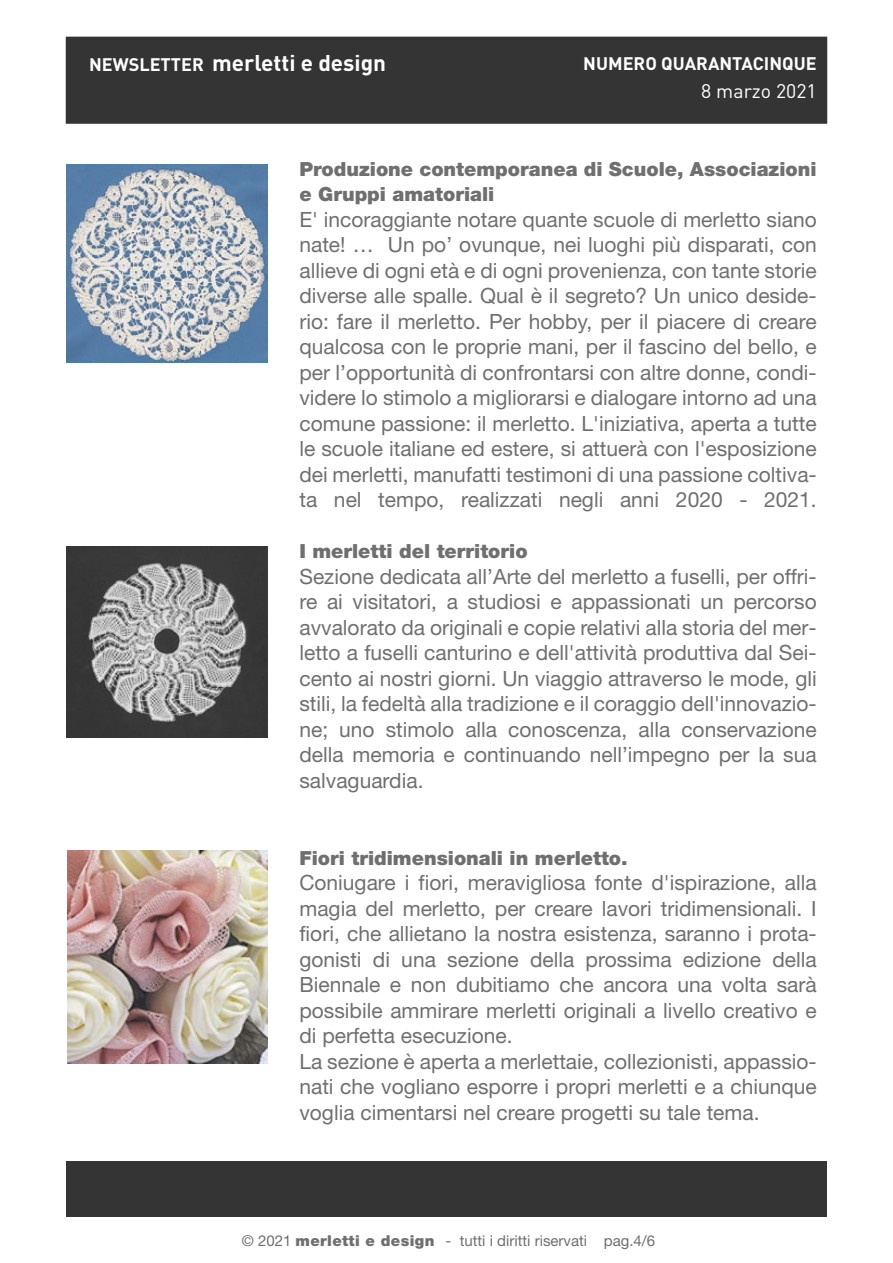
<style>
.page{position:relative;width:893px;height:1263px;background:#fff}
.page>*{position:absolute;margin:0;border:0;box-sizing:border-box;transform-origin:0 0}
.t1{font:700 22.5px "DIN";color:#fff}
.t2{font:21px/25.5px "Helvetica Neue";color:#706f6f;text-align:justify}
.t3{font:900 19.5px/25.5px "Helvetica Neue";color:#706f6f}
.t4{font:19.5px "DIN";color:#fff}
.t5{font:700 18px "DIN";color:#fff}
.t6{font:15px "Helvetica Neue";color:#706f6f}
.s1{font-size:18px}
.s2{font-weight:900}
</style>
<div class="page">
<div style="left:66px;top:1161px;width:760px;height:56px;background:#343434"></div>
<div style="left:66px;top:37px;width:761px;height:87px;background:#343434;border:2px solid #343434"></div>
<img style="left:66px;top:165px;width:202px;height:198px">
<img style="left:67px;top:547px;width:200px;height:190px">
<img style="left:68px;top:851px;width:200px;height:213px">
<p class="t1" style="left:89px;top:49px;width:299px"><span class="s1">NEWSLETTER</span> merletti e design</p>
<p class="t5" style="left:583px;top:52px;width:235px">NUMERO QUARANTACINQUE</p>
<p class="t4" style="left:701px;top:79px;width:117px">8 marzo 2021</p>
<p class="t3" style="left:299px;top:156px;width:519px">Produzione contemporanea di Scuole, Associazioni e Gruppi amatoriali</p>
<p class="t2" style="left:299px;top:206px;width:519px">E' incoraggiante notare quante scuole di merletto siano nate! … Un po’ ovunque, nei luoghi più disparati, con allieve di ogni età e di ogni provenienza, con tante storie diverse alle spalle. Qual è il segreto? Un unico deside&shy;rio: fare il merletto. Per hobby, per il piacere di creare qualcosa con le proprie mani, per il fascino del bello, e per l’opportunità di confrontarsi con altre donne, condi&shy;videre lo stimolo a migliorarsi e dialogare intorno ad una comune passione: il merletto. L'iniziativa, aperta a tutte le scuole italiane ed estere, si attuerà con l'esposizione dei merletti, manufatti testimoni di una passione coltiva&shy;ta nel tempo, realizzati negli anni 2020 - 2021.</p>
<p class="t3" style="left:299px;top:539px;width:230px">I merletti del territorio</p>
<p class="t2" style="left:299px;top:563px;width:519px">Sezione dedicata all’Arte del merletto a fuselli, per offri&shy;re ai visitatori, a studiosi e appassionati un percorso avvalorato da originali e copie relativi alla storia del mer&shy;letto a fuselli canturino e dell'attività produttiva dal Sei&shy;cento ai nostri giorni. Un viaggio attraverso le mode, gli stili, la fedeltà alla tradizione e il coraggio dell'innovazio&shy;ne; uno stimolo alla conoscenza, alla conservazione della memoria e continuando nell’impegno per la sua salvaguardia.</p>
<p class="t3" style="left:299px;top:845px;width:330px">Fiori tridimensionali in merletto.</p>
<p class="t2" style="left:299px;top:869px;width:519px;text-align:left">Coniugare i fiori, meravigliosa fonte d'ispirazione, alla magia del merletto, per creare lavori tridimensionali. I fiori, che allietano la nostra esistenza, saranno i prota&shy;gonisti di una sezione della prossima edizione della Biennale e non dubitiamo che ancora una volta sarà possibile ammirare merletti originali a livello creativo e di perfetta esecuzione.<br>La sezione è aperta a merlettaie, collezionisti, appassio&shy;nati che vogliano esporre i propri merletti e a chiunque voglia cimentarsi nel creare progetti su tale tema.</p>
<p class="t6" style="left:242px;top:1232px;width:415px">© 2021 <span class="s2">merletti e design</span> - tutti i diritti riservati pag.4/6</p>
</div>
